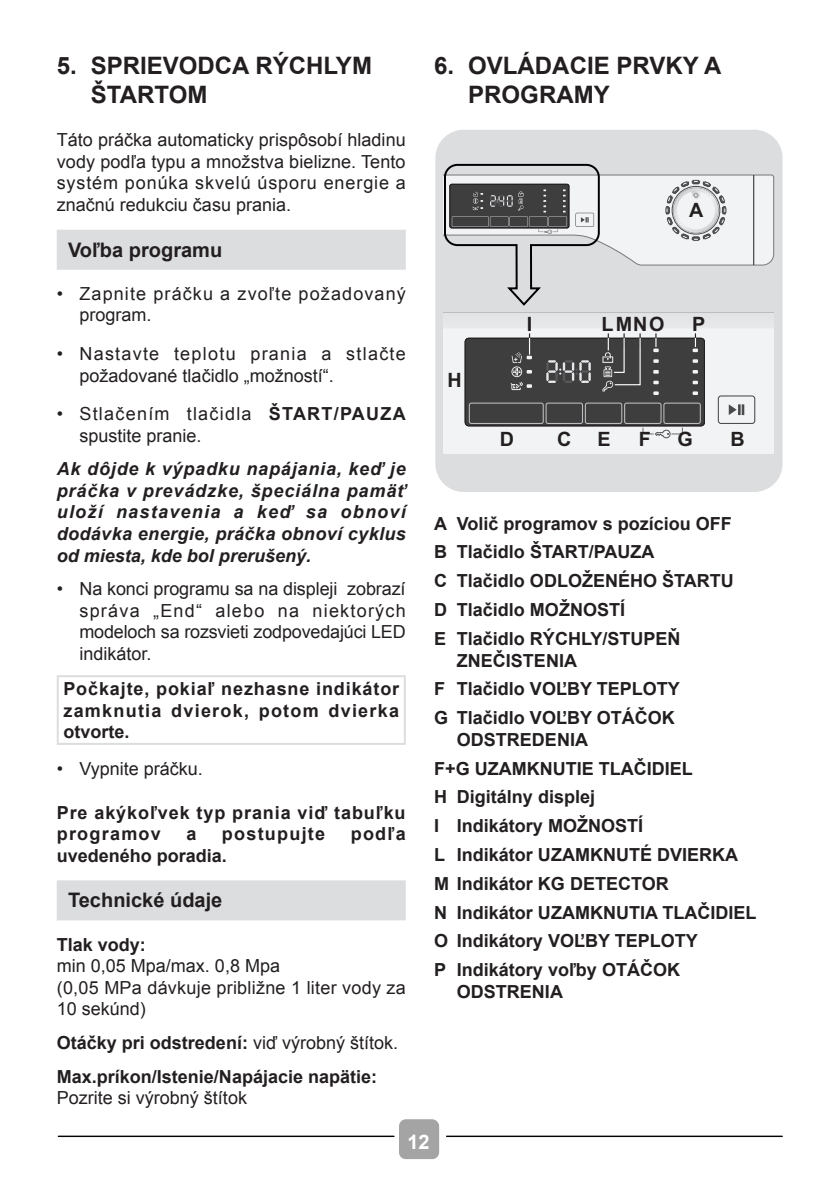
<style>
.page{position:relative;width:840px;height:1191px;background:#fff}
.page>*{position:absolute;margin:0;border:0;box-sizing:border-box;transform-origin:0 0}
.Nadpis{font:700 24px/28.8px "Arial";color:#231f20}
.Podnadpis{font:700 20px "Arial";color:#231f20}
.t1{font:700 20px "Arial";color:#fff}
.t2{font:700 19.8px "Arial";color:#231f20}
.Odsadene_4{font:700 18px/21.6px "Arial";color:#231f20}
.Základný_text{font:18px/21.6px "Arial";color:#231f20;text-align:justify}
.Základný_text-2{font:italic 700 18px/21.6px "Arial";letter-spacing:.02em;color:#231f20;text-align:justify}
.Odsadene_4-2{font:18px/21.6px "Arial";color:#231f20;text-align:justify}
.Základný_text-3{font:700 18px/21.6px "Arial";letter-spacing:.05em;color:#231f20;text-align:justify}
.Odsadene_4-3{font:18px/21.6px "Arial";letter-spacing:.07em;color:#231f20}
.Základný_text-4{font:700 18px "Arial";color:#231f20}
.Odsadene_4-4{font:18px/21.6px "Arial";letter-spacing:.06em;color:#231f20}
.Základný_text-5{font:700 18px "Arial";letter-spacing:.07em;color:#231f20}
.s1{font-weight:700}
.s2{font-weight:400}
</style>
<div class="page">
<div style="left:399px;top:1119px;width:40px;height:40px;background:#a5a4a4;border-radius:7px"></div>
<hr style="left:446px;top:1135px;width:335px;height:2px;background:#040503">
<hr style="left:58px;top:1135px;width:336px;height:2px;background:#040503">
<div style="left:57px;top:230px;width:348px;height:40px;background:#dcdddf"></div>
<div style="left:57px;top:880px;width:348px;height:40px;background:#dcdddf"></div>
<hr style="left:57px;top:675px;width:348px;height:2px;background:#dcdddf">
<hr style="left:57px;top:677px;width:2px;height:66px;background:#dcdddf">
<hr style="left:403px;top:677px;width:2px;height:66px;background:#dcdddf">
<hr style="left:57px;top:743px;width:348px;height:2px;background:#dcdddf">
<div style="left:435px;top:130px;width:347px;height:362px;background:#dcdddf;border-radius:28px"></div>
<svg style="left:443px;top:312px;width:330px;height:141px"></svg>
<svg style="left:717px;top:395px;width:37px;height:29px"></svg>
<div style="left:465px;top:338px;width:239px;height:88px;background:#3e3e3f;border-radius:3px"></div>
<div style="left:464px;top:338px;width:240px;height:88px;border:1px solid #231f20;border-radius:3px"></div>
<svg style="left:692px;top:359px;width:5px;height:4px"></svg>
<svg style="left:653px;top:359px;width:5px;height:4px"></svg>
<svg style="left:692px;top:370px;width:5px;height:3px"></svg>
<svg style="left:653px;top:370px;width:5px;height:3px"></svg>
<svg style="left:692px;top:381px;width:5px;height:3px"></svg>
<svg style="left:653px;top:381px;width:5px;height:3px"></svg>
<svg style="left:692px;top:391px;width:5px;height:4px"></svg>
<svg style="left:653px;top:391px;width:5px;height:4px"></svg>
<svg style="left:468px;top:402px;width:232px;height:36px"></svg>
<svg style="left:546px;top:360px;width:44px;height:23px"></svg>
<svg style="left:510px;top:333px;width:21px;height:57px"></svg>
<svg style="left:602px;top:333px;width:39px;height:58px"></svg>
<svg style="left:653px;top:333px;width:5px;height:19px"></svg>
<svg style="left:692px;top:333px;width:5px;height:19px"></svg>
<svg style="left:443px;top:163px;width:330px;height:143px"></svg>
<p class="Nadpis" style="left:91px;top:52px;width:282px;text-indent:-34px">5. SPRIEVODCA RÝCHLYM<br>ŠTARTOM</p>
<p class="Základný_text" style="left:57px;top:129px;width:350px">Táto práčka automaticky prispôsobí hladinu vody podľa typu a množstva bielizne. Tento systém ponúka skvelú úsporu energie a značnú redukciu času prania.</p>
<p class="Podnadpis" style="left:68px;top:236px;width:156px">Voľba programu</p>
<p class="Odsadene_4-4" style="left:79px;top:283px;width:328px;text-indent:-23px">• Zapnite práčku a zvoľte požadovaný program.</p>
<p class="Odsadene_4-3" style="left:79px;top:343px;width:328px;text-indent:-23px">• Nastavte teplotu prania a stlačte požadované tlačidlo „možností“.</p>
<p class="Odsadene_4-3" style="left:79px;top:403px;width:327px;text-indent:-23px">• Stlačením tlačidla <span class="s1">ŠTART/PAUZA </span>spustite pranie.</p>
<p class="Základný_text-2" style="left:57px;top:458px;width:350px">Ak dôjde k výpadku napájania, keď je práčka v prevádzke, špeciálna pamäť uloží nastavenia a keď sa obnoví dodávka energie, práčka obnoví cyklus od miesta, kde bol prerušený.</p>
<p class="Odsadene_4-2" style="left:79px;top:578px;width:328px;text-indent:-23px">• Na konci programu sa na displeji zobrazí správa „End“ alebo na niektorých modeloch sa rozsvieti zodpovedajúci LED indikátor.</p>
<p class="Základný_text-3" style="left:63px;top:678px;width:337px">Počkajte, pokiaľ nezhasne indikátor zamknutia dvierok, potom dvierka otvorte.</p>
<p class="Odsadene_4-2" style="left:57px;top:758px;width:148px">• Vypnite práčku.</p>
<p class="Základný_text-3" style="left:57px;top:802px;width:350px">Pre akýkoľvek typ prania viď tabuľku programov</p>
<p class="Základný_text-3" style="left:186px;top:823px;width:12px">a</p>
<p class="Základný_text-5" style="left:222px;top:821px;width:105px">postupujte</p>
<p class="Základný_text-3" style="left:350px;top:823px;width:56px">podľa</p>
<p class="Základný_text-4" style="left:57px;top:843px;width:172px">uvedeného poradia.</p>
<p class="Podnadpis" style="left:68px;top:887px;width:156px">Technické údaje</p>
<p class="Základný_text-4" style="left:57px;top:932px;width:91px">Tlak vody:</p>
<p class="Základný_text" style="left:57px;top:955px;width:225px">min 0,05 Mpa/max. 0,8 Mpa</p>
<p class="Základný_text" style="left:57px;top:976px;width:350px">(0,05 MPa dávkuje približne 1 liter vody za<br>10 sekúnd)</p>
<p class="Základný_text-4" style="left:57px;top:1030px;width:343px">Otáčky pri odstredení: <span class="s2">viď výrobný štítok.</span></p>
<p class="Základný_text-4" style="left:57px;top:1064px;width:322px">Max.príkon/Istenie/Napájacie napätie:</p>
<p class="Základný_text" style="left:57px;top:1087px;width:192px">Pozrite si výrobný štítok</p>
<p class="Nadpis" style="left:468px;top:52px;width:254px;text-indent:-34px">6. OVLÁDACIE PRVKY A<br>PROGRAMY</p>
<p class="t2" style="left:688px;top:197px;width:16px">A</p>
<p class="t2" style="left:447px;top:367px;width:16px">H</p>
<p class="t2" style="left:526px;top:311px;width:7px">I</p>
<p class="t2" style="left:601px;top:311px;width:64px">LMNO</p>
<p class="t2" style="left:692px;top:311px;width:15px">P</p>
<p class="t2" style="left:499px;top:426px;width:16px">D</p>
<p class="t2" style="left:557px;top:426px;width:16px">C</p>
<p class="t2" style="left:597px;top:426px;width:15px">E</p>
<p class="t2" style="left:638px;top:426px;width:14px">F</p>
<p class="t2" style="left:677px;top:426px;width:17px">G</p>
<p class="t2" style="left:730px;top:426px;width:16px">B</p>
<p class="Odsadene_4" style="left:434px;top:513px;width:299px">A Volič programov s pozíciou OFF</p>
<p class="Odsadene_4" style="left:434px;top:542px;width:222px">B Tlačidlo ŠTART/PAUZA</p>
<p class="Odsadene_4" style="left:434px;top:570px;width:301px">C Tlačidlo ODLOŽENÉHO ŠTARTU</p>
<p class="Odsadene_4" style="left:434px;top:599px;width:192px">D Tlačidlo MOŽNOSTÍ</p>
<p class="Odsadene_4" style="left:456px;top:628px;width:225px;text-indent:-23px">E Tlačidlo RÝCHLY/STUPEŇ<br>ZNEČISTENIA</p>
<p class="Odsadene_4" style="left:434px;top:678px;width:247px">F Tlačidlo VOĽBY TEPLOTY</p>
<p class="Odsadene_4" style="left:456px;top:707px;width:219px;text-indent:-23px">G Tlačidlo VOĽBY OTÁČOK<br>ODSTREDENIA</p>
<p class="Odsadene_4" style="left:434px;top:758px;width:260px">F+G UZAMKNUTIE TLAČIDIEL</p>
<p class="Odsadene_4" style="left:434px;top:786px;width:162px">H Digitálny displej</p>
<p class="Odsadene_4" style="left:434px;top:815px;width:210px">I Indikátory MOŽNOSTÍ</p>
<p class="Odsadene_4" style="left:434px;top:844px;width:305px">L Indikátor UZAMKNUTÉ DVIERKA</p>
<p class="Odsadene_4" style="left:434px;top:873px;width:236px">M Indikátor KG DETECTOR</p>
<p class="Odsadene_4" style="left:434px;top:902px;width:323px">N Indikátor UZAMKNUTIA TLAČIDIEL</p>
<p class="Odsadene_4" style="left:434px;top:930px;width:265px">O Indikátory VOĽBY TEPLOTY</p>
<p class="Odsadene_4" style="left:456px;top:959px;width:224px;text-indent:-23px">P Indikátory voľby OTÁČOK<br>ODSTRENIA</p>
<p class="t1" style="left:407px;top:1128px;width:24px">12</p>
</div>
